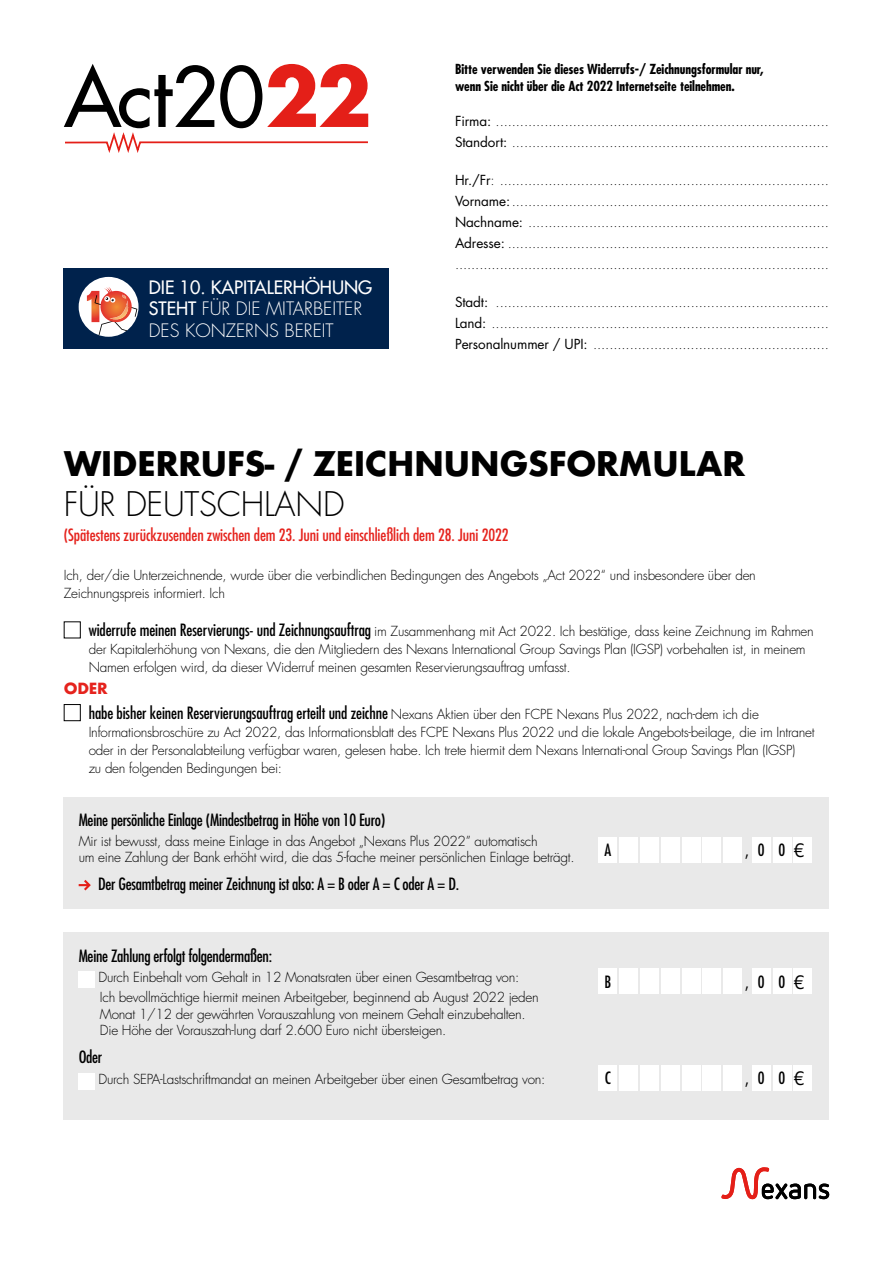
<style>
.page{position:relative;width:893px;height:1263px;background:#fff}
.page>*{position:absolute;margin:0;border:0;box-sizing:border-box;transform-origin:0 0}
.t1{font:700 33px "Futura";letter-spacing:-.02em;color:#000}
.t2{font:300 33px "Futura";letter-spacing:-.01em;color:#000}
.t3{font:300 18px/21.6px "Futura";color:#fff}
.t4{font:condensed 16.5px "Futura";letter-spacing:-.015em;color:#000}
.t5{font:condensed 16.5px "Futura";letter-spacing:-.005em;color:#e5231d}
.t6{font:700 15px "Futura";color:#e5231d}
.t7{font:300 13.5px/21px "Futura";letter-spacing:-.02em;color:#000}
.t8{font:700 condensed 13.5px/16.2px "Futura";letter-spacing:-.005em;color:#000}
.s1{font-weight:400}
.s2{font-weight:400;font-stretch:condensed;font-size:16.5px}
.s3{font-weight:300;font-stretch:normal;font-size:13.5px}
.s4{font-family:"Futura Std";font-stretch:normal;font-size:18px}
</style>
<div class="page">
<div style="left:64px;top:797px;width:765px;height:111px;background:#e9e9e9"></div>
<svg style="left:79px;top:880px;width:12px;height:10px"></svg>
<div style="left:598px;top:837px;width:19px;height:25px;background:#fff"></div>
<div style="left:619px;top:837px;width:19px;height:25px;background:#fff"></div>
<div style="left:640px;top:837px;width:19px;height:25px;background:#fff"></div>
<div style="left:661px;top:837px;width:19px;height:25px;background:#fff"></div>
<div style="left:682px;top:837px;width:18px;height:25px;background:#fff"></div>
<div style="left:702px;top:837px;width:19px;height:25px;background:#fff"></div>
<div style="left:723px;top:837px;width:19px;height:25px;background:#fff"></div>
<div style="left:752px;top:837px;width:19px;height:25px;background:#fff"></div>
<div style="left:773px;top:837px;width:18px;height:25px;background:#fff"></div>
<div style="left:793px;top:837px;width:19px;height:25px;background:#fff"></div>
<div style="left:64px;top:932px;width:765px;height:187px;background:#e9e9e9"></div>
<div style="left:598px;top:968px;width:19px;height:26px;background:#fff"></div>
<div style="left:619px;top:968px;width:19px;height:26px;background:#fff"></div>
<div style="left:640px;top:968px;width:19px;height:26px;background:#fff"></div>
<div style="left:661px;top:968px;width:19px;height:26px;background:#fff"></div>
<div style="left:682px;top:968px;width:18px;height:26px;background:#fff"></div>
<div style="left:702px;top:968px;width:19px;height:26px;background:#fff"></div>
<div style="left:723px;top:968px;width:19px;height:26px;background:#fff"></div>
<div style="left:752px;top:968px;width:19px;height:26px;background:#fff"></div>
<div style="left:773px;top:968px;width:18px;height:26px;background:#fff"></div>
<div style="left:793px;top:968px;width:19px;height:26px;background:#fff"></div>
<div style="left:598px;top:1065px;width:19px;height:26px;background:#fff"></div>
<div style="left:619px;top:1065px;width:19px;height:26px;background:#fff"></div>
<div style="left:640px;top:1065px;width:19px;height:26px;background:#fff"></div>
<div style="left:661px;top:1065px;width:19px;height:26px;background:#fff"></div>
<div style="left:682px;top:1065px;width:18px;height:26px;background:#fff"></div>
<div style="left:702px;top:1065px;width:19px;height:26px;background:#fff"></div>
<div style="left:723px;top:1065px;width:19px;height:26px;background:#fff"></div>
<div style="left:752px;top:1065px;width:19px;height:26px;background:#fff"></div>
<div style="left:773px;top:1065px;width:18px;height:26px;background:#fff"></div>
<div style="left:793px;top:1065px;width:19px;height:26px;background:#fff"></div>
<div style="left:79px;top:972px;width:16px;height:16px;background:#fff"></div>
<div style="left:79px;top:1073px;width:16px;height:17px;background:#fff"></div>
<svg style="left:63px;top:64px;width:306px;height:89px"></svg>
<div style="left:64px;top:268px;width:325px;height:81px;background:#00224c"></div>
<div style="left:79px;top:277px;width:60px;height:60px;background:#fff;border-radius:50%"></div>
<svg style="left:87px;top:287px;width:50px;height:48px"></svg>
<svg style="left:721px;top:1167px;width:108px;height:33px"></svg>
<div style="left:64px;top:704px;width:17px;height:17px;border:1px solid #000"></div>
<h2 class="t3" style="left:149px;top:277px;width:225px"><span class="s1">DIE 10. KAPITALERHÖHUNG<br>STEHT</span> FÜR DIE MITARBEITER<br>DES KONZERNS BEREIT</h2>
<p class="t8" style="left:455px;top:61px;width:310px">Bitte verwenden Sie dieses Widerrufs-/ Zeichnungsformular nur, wenn Sie nicht über die Act 2022 Internetseite teilnehmen.</p>
<p class="t7" style="left:455px;top:111px;width:375px"><span class="s1">Firma:</span> ..................................................................................<br><span class="s1">Standort:</span> ..............................................................................</p>
<p class="t7" style="left:455px;top:170px;width:375px;text-align:justify"><span class="s1">Hr./Fr</span>: .................................................................................<br><span class="s1">Vorname:</span>..............................................................................<br><span class="s1">Nachname:</span> ..........................................................................<br><span class="s1">Adresse:</span> ............................................................................... ............................................................................................</p>
<p class="t7" style="left:455px;top:292px;width:375px;text-align:justify"><span class="s1">Stadt:</span> ..................................................................................<br><span class="s1">Land:</span> ...................................................................................<br><span class="s1">Personalnummer / UPI:</span> ..........................................................</p>
<h1 class="t1" style="left:64px;top:440px;width:683px">WIDERRUFS- / ZEICHNUNGSFORMULAR</h1>
<h1 class="t2" style="left:64px;top:484px;width:282px">FÜR DEUTSCHLAND</h1>
<p class="t5" style="left:64px;top:525px;width:446px">(Spätestens zurückzusenden zwischen dem 23. Juni und einschließlich dem 28. Juni 2022</p>
<p class="t7" style="left:64px;top:566px;width:694px;line-height:18px">Ich, der/die Unterzeichnende, wurde über die verbindlichen Bedingungen des Angebots „Act 2022“ und insbesondere über den<br>Zeichnungspreis informiert. Ich</p>
<p class="t7" style="left:89px;top:623px;width:727px;line-height:18px"><span class="s2">widerrufe meinen Reservierungs- und Zeichnungsauftrag</span> im Zusammenhang mit Act 2022. Ich bestätige, dass keine Zeichnung im Rahmen der Kapitalerhöhung von Nexans, die den Mitgliedern des Nexans International Group Savings Plan (IGSP) vorbehalten ist, in meinem<br>Namen erfolgen wird, da dieser Widerruf meinen gesamten Reservierungsauftrag umfasst.</p>
<p class="t6" style="left:64px;top:678px;width:45px">ODER</p>
<p class="t4" style="left:89px;top:703px;width:672px">habe bisher keinen Reservierungsauftrag erteilt und zeichne <span class="s3">Nexans Aktien über den FCPE Nexans Plus 2022, nach-dem ich die</span></p>
<p class="t7" style="left:89px;top:723px;width:727px;line-height:18px">Informationsbroschüre zu Act 2022, das Informationsblatt des FCPE Nexans Plus 2022 und die lokale Angebots-beilage, die im Intranet oder in der Personalabteilung verfügbar waren, gelesen habe. Ich trete hiermit dem Nexans Internati-onal Group Savings Plan (IGSP)<br>zu den folgenden Bedingungen bei:</p>
<p class="t4" style="left:79px;top:810px;width:308px">Meine persönliche Einlage (Mindestbetrag in Höhe von 10 Euro)</p>
<p class="t7" style="left:79px;top:834px;width:497px;line-height:16.2px">Mir ist bewusst, dass meine Einlage in das Angebot „Nexans Plus 2022” automatisch<br>um eine Zahlung der Bank erhöht wird, die das 5-fache meiner persönlichen Einlage beträgt.</p>
<p class="t4" style="left:98px;top:874px;width:363px">Der Gesamtbetrag meiner Zeichnung ist also: A = B oder A = C oder A = D.</p>
<p class="t4" style="left:79px;top:945px;width:195px">Meine Zahlung erfolgt folgendermaßen:</p>
<p class="t7" style="left:98px;top:967px;width:442px;line-height:20.4px">Durch Einbehalt vom Gehalt in 12 Monatsraten über einen Gesamtbetrag von:<br>Ich bevollmächtige hiermit meinen Arbeitgeber, beginnend ab August 2022 jeden</p>
<p class="t7" style="left:100px;top:1006px;width:427px;line-height:16.2px">Monat 1/12 der gewährten Vorauszahlung von meinem Gehalt einzubehalten.<br>Die Höhe der Vorauszah-lung darf 2.600 Euro nicht übersteigen.</p>
<p class="t4" style="left:79px;top:1047px;width:25px">Oder</p>
<p class="t7" style="left:98px;top:1068px;width:448px">Durch SEPA-Lastschriftmandat an meinen Arbeitgeber über einen Gesamtbetrag von:</p>
<p class="t4" style="left:604px;top:840px;width:8px">A</p>
<p class="t4" style="left:745px;top:840px;width:61px">,0 0<span class="s4">€</span></p>
<p class="t4" style="left:604px;top:972px;width:8px">B</p>
<p class="t4" style="left:745px;top:972px;width:61px">,0 0<span class="s4">€</span></p>
<p class="t4" style="left:605px;top:1068px;width:8px">C</p>
<p class="t4" style="left:745px;top:1068px;width:61px">,0 0<span class="s4">€</span></p>
</div>
